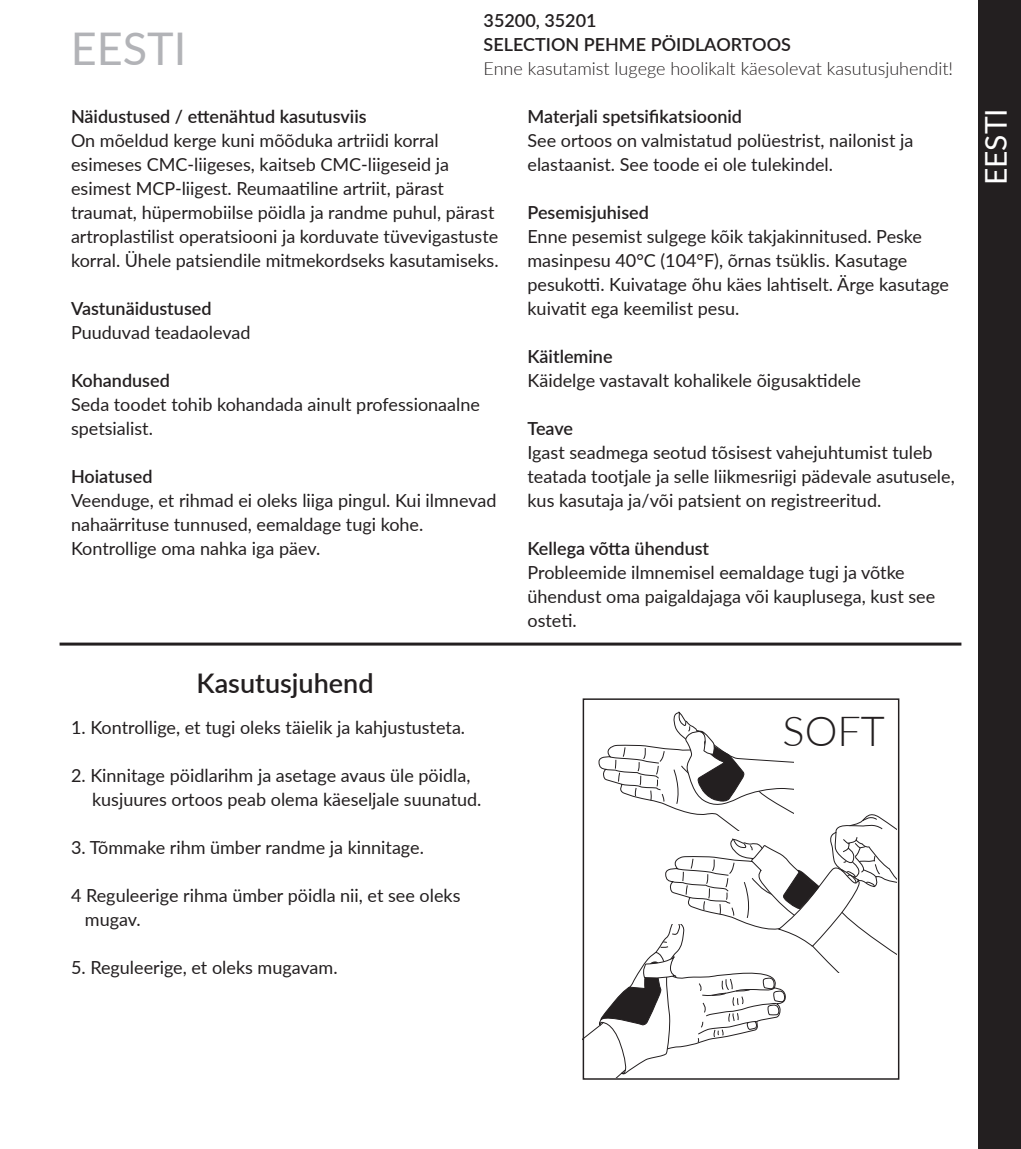
<style>
.page{position:relative;width:1021px;height:1149px;background:#fff}
.page>*{position:absolute;margin:0;border:0;box-sizing:border-box;transform-origin:0 0}
.t1{font:45px "Lato";color:#b2b3b7}
.t2{font:300 41.4px "Lato";color:#231f20}
.t3{font:30px "Lato";color:#fff}
.t4{font:600 27px "Lato";color:#231f20}
.t5{font:18px/24px "Lato";color:#231f20}
.t6{font:600 18px "Lato";color:#231f20}
.t7{font:300 18px "Lato";color:#231f20}
</style>
<div class="page">
<hr style="left:60px;top:642px;width:901px;height:3px;background:#231f20">
<svg style="left:584px;top:710px;width:312px;height:366px"></svg>
<div style="left:582px;top:698px;width:317px;height:381px;border:1px solid #231f20"></div>
<div style="left:978px;top:0;width:42px;height:1148px;background:#231f20"></div>
<p class="t1" style="left:71px;top:17px;width:117px">EESTI</p>
<p class="t6" style="left:483px;top:8px;width:115px">35200, 35201</p>
<p class="t6" style="left:483px;top:32px;width:309px">SELECTION PEHME PÖIDLAORTOOS</p>
<p class="t7" style="left:483px;top:56px;width:471px">Enne kasutamist lugege hoolikalt käesolevat kasutusjuhendit!</p>
<p class="t6" style="left:71px;top:103px;width:297px">Näidustused / ettenähtud kasutusviis</p>
<p class="t5" style="left:71px;top:127px;width:429px">On mõeldud kerge kuni mõõduka artriidi korral esimeses CMC-liigeses, kaitseb CMC-liigeseid ja esimest MCP-liigest. Reumaatiline artriit, pärast traumat, hüpermobiilse pöidla ja randme puhul, pärast artroplastilist operatsiooni ja korduvate tüvevigastuste korral. Ühele patsiendile mitmekordseks kasutamiseks.</p>
<p class="t6" style="left:71px;top:295px;width:142px">Vastunäidustused</p>
<p class="t5" style="left:71px;top:319px;width:181px">Puuduvad teadaolevad</p>
<p class="t6" style="left:71px;top:367px;width:100px">Kohandused</p>
<p class="t5" style="left:71px;top:391px;width:410px">Seda toodet tohib kohandada ainult professionaalne</p>
<p class="t5" style="left:71px;top:415px;width:83px">spetsialist.</p>
<p class="t6" style="left:71px;top:463px;width:83px">Hoiatused</p>
<p class="t5" style="left:71px;top:487px;width:427px">Veenduge, et rihmad ei oleks liiga pingul. Kui ilmnevad nahaärrituse tunnused, eemaldage tugi kohe.<br>Kontrollige oma nahka iga päev.</p>
<p class="t4" style="left:196px;top:663px;width:179px">Kasutusjuhend</p>
<p class="t5" style="left:71px;top:714px;width:395px">1. Kontrollige, et tugi oleks täielik ja kahjustusteta.</p>
<p class="t5" style="left:92px;top:762px;width:391px;text-indent:-21px">2. Kinnitage pöidlarihm ja asetage avaus üle pöidla, kusjuures ortoos peab olema käeseljale suunatud.</p>
<p class="t5" style="left:71px;top:834px;width:354px">3. Tõmmake rihm ümber randme ja kinnitage.</p>
<p class="t5" style="left:85px;top:882px;width:377px;text-indent:-14px">4 Reguleerige rihma ümber pöidla nii, et see oleks mugav.</p>
<p class="t5" style="left:71px;top:954px;width:268px">5. Reguleerige, et oleks mugavam.</p>
<p class="t6" style="left:527px;top:103px;width:216px">Materjali spetsifikatsioonid</p>
<p class="t5" style="left:527px;top:127px;width:387px">See ortoos on valmistatud polüestrist, nailonist ja elastaanist. See toode ei ole tulekindel.</p>
<p class="t6" style="left:527px;top:199px;width:123px">Pesemisjuhised</p>
<p class="t5" style="left:527px;top:223px;width:396px">Enne pesemist sulgege kõik takjakinnitused. Peske</p>
<p class="t5" style="left:527px;top:247px;width:381px">masinpesu 40°C (104°F), õrnas tsüklis. Kasutage</p>
<p class="t5" style="left:527px;top:271px;width:423px">pesukotti. Kuivatage õhu käes lahtiselt. Ärge kasutage</p>
<p class="t5" style="left:527px;top:295px;width:213px">kuivatit ega keemilist pesu.</p>
<p class="t6" style="left:527px;top:343px;width:87px">Käitlemine</p>
<p class="t5" style="left:527px;top:367px;width:335px">Käidelge vastavalt kohalikele õigusaktidele</p>
<p class="t6" style="left:527px;top:415px;width:47px">Teave</p>
<p class="t5" style="left:527px;top:439px;width:429px">Igast seadmega seotud tõsisest vahejuhtumist tuleb teatada tootjale ja selle liikmesriigi pädevale asutusele, kus kasutaja ja/või patsient on registreeritud.</p>
<p class="t6" style="left:527px;top:535px;width:183px">Kellega võtta ühendust</p>
<p class="t5" style="left:527px;top:559px;width:409px">Probleemide ilmnemisel eemaldage tugi ja võtke ühendust oma paigaldajaga või kauplusega, kust see osteti.</p>
<p class="t2" style="left:782px;top:702px;width:104px">SOFT</p>
<p class="t3" style="left:974px;top:185px;width:78px;rotate:-90deg">EESTI</p>
</div>
